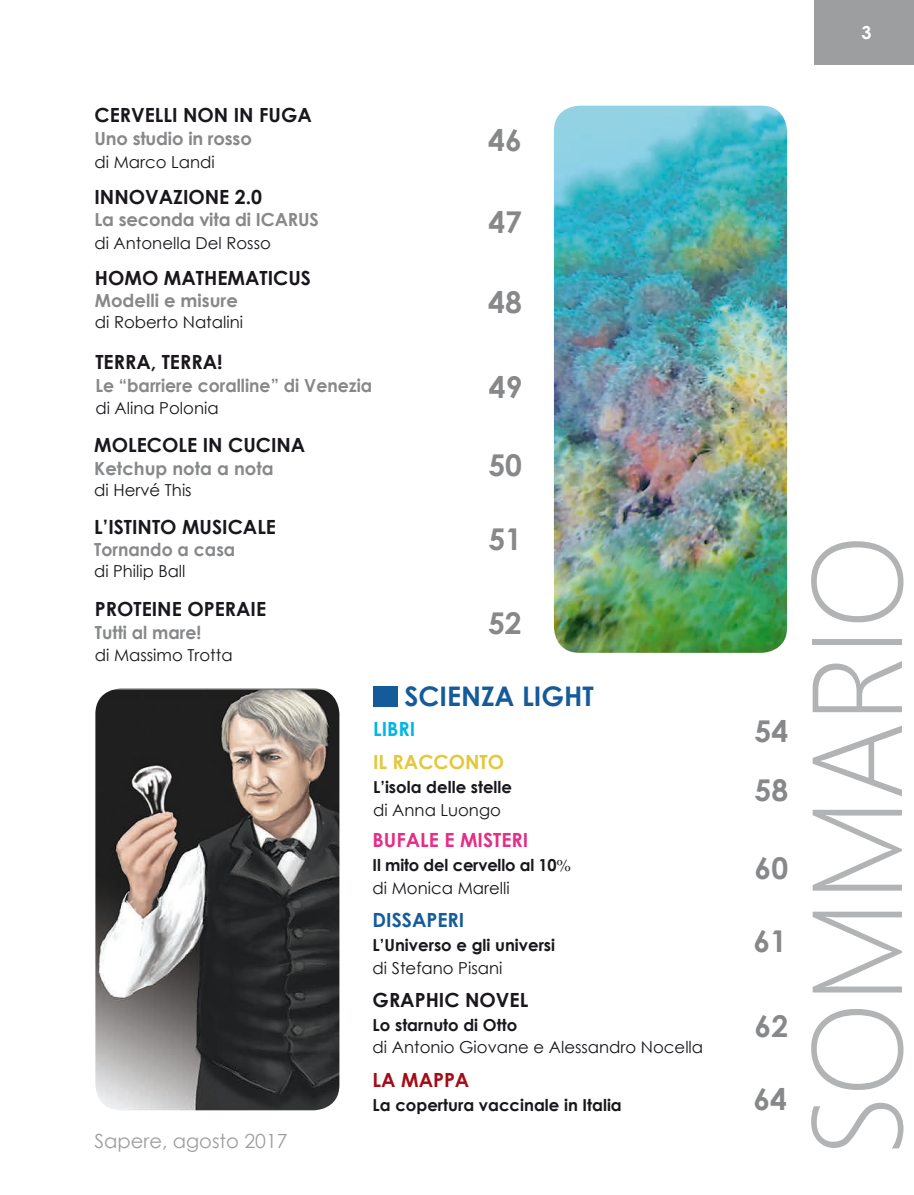
<style>
.page{position:relative;width:914px;height:1195px;background:#fff}
.page>*{position:absolute;margin:0;border:0;box-sizing:border-box;transform-origin:0 0}
.t1{font:300 127.5px "Segoe UI";letter-spacing:-.01em;color:#b1b3b4}
.t2{font:700 30px/59.6px "Century Gothic";color:#87888a}
.t3{font:700 27px "Century Gothic";color:#165b99}
.t4{font:700 19.5px "Century Gothic";color:#1a171c}
.t5{font:19.5px "Century Gothic";color:#9d9ea0}
.t6{font:700 19.5px "Century Gothic";color:#e52e87}
.t7{font:700 19.5px "Century Gothic";color:#e4c73a}
.t8{font:700 19.5px "Century Gothic";color:#165b99}
.t9{font:700 19.5px "Century Gothic";color:#a60b16}
.t10{font:700 19.5px "Century Gothic";color:#00b6e8}
.t11{font:700 18px "Century Gothic";color:#87888a}
.t12{font:700 18px "Century Gothic";color:#87888a;scale:.96 1}
.t13{font:700 18px "Century Gothic";color:#fff}
.t14{font:16.5px "Century Gothic";color:#1a171c}
.t15{font:700 16.5px/22.5px "Century Gothic";color:#1a171c}
.s1{font-family:"Optima LT Std";font-weight:400}
.s2{font-weight:400}
</style>
<div class="page">
<div style="left:814px;top:0;width:100px;height:65px;background:#9d9ea0"></div>
<img style="left:554px;top:106px;width:233px;height:546px">
<img style="left:95px;top:688px;width:244px;height:422px">
<div style="left:373px;top:686px;width:25px;height:20px;background:#165b99"></div>
<p class="t13" style="left:861px;top:19px;width:12px">3</p>
<p class="t4" style="left:94px;top:101px;width:219px">CERVELLI NON IN FUGA</p>
<p class="t11" style="left:94px;top:125px;width:159px">Uno studio in rosso</p>
<p class="t14" style="left:94px;top:150px;width:122px">di Marco Landi</p>
<p class="t4" style="left:94px;top:182px;width:169px">INNOVAZION E 2.0</p>
<p class="t11" style="left:94px;top:206px;width:214px">La seconda vita di ICARUS</p>
<p class="t14" style="left:94px;top:231px;width:178px">di Antonella Del Rosso</p>
<p class="t4" style="left:95px;top:263px;width:192px">H OMO MATH EMATICUS</p>
<p class="t11" style="left:95px;top:287px;width:144px">Modelli e misure</p>
<p class="t14" style="left:95px;top:310px;width:150px">di Roberto Natalini</p>
<p class="t4" style="left:95px;top:347px;width:129px">TERRA, TERRA!</p>
<p class="t12" style="left:95px;top:371px;width:290px">Le “barriere coralline” di Venezia</p>
<p class="t14" style="left:95px;top:397px;width:125px">di Alina Polonia</p>
<p class="t4" style="left:94px;top:430px;width:149px">MOLECOLE IN CUC</p>
<p class="t4" style="left:271px;top:430px;width:36px">INA</p>
<p class="t11" style="left:94px;top:454px;width:181px">Ketchup nota a nota</p>
<p class="t14" style="left:94px;top:478px;width:99px">di Hervé This</p>
<p class="t4" style="left:94px;top:511px;width:102px">L’ISTINTO MUS</p>
<p class="t4" style="left:222px;top:511px;width:55px">ICALE</p>
<p class="t12" style="left:94px;top:536px;width:148px">Tornando a casa</p>
<p class="t14" style="left:94px;top:559px;width:93px">di Philip Ball</p>
<p class="t4" style="left:95px;top:594px;width:173px">PROTEIN E OPERAIE</p>
<p class="t12" style="left:95px;top:618px;width:112px">Tutti al mare!</p>
<p class="t14" style="left:95px;top:643px;width:139px">di Massimo Trotta</p>
<h2 class="t2" style="left:488px;top:109px;width:35px">46</h2>
<h2 class="t2" style="left:488px;top:191px;width:35px">47</h2>
<h2 class="t2" style="left:488px;top:271px;width:35px">48</h2>
<h2 class="t2" style="left:489px;top:355px;width:35px">49</h2>
<h2 class="t2" style="left:488px;top:434px;width:35px">50</h2>
<h2 class="t2" style="left:488px;top:508px;width:35px">51</h2>
<h2 class="t2" style="left:488px;top:592px;width:35px">52</h2>
<h3 class="t3" style="left:404px;top:675px;width:191px">SCIENZA LIGHT</h3>
<p class="t5" style="left:94px;top:1126px;width:195px">Sapere, agosto 2017</p>
<h2 class="t2" style="left:754px;top:699px;width:35px">54<br>58</h2>
<p class="t10" style="left:373px;top:714px;width:44px">LIBRI</p>
<p class="t7" style="left:373px;top:747px;width:133px">IL RACCONTO</p>
<p class="t15" style="left:373px;top:775px;width:140px">L’isola delle stelle</p>
<p class="t14" style="left:373px;top:798px;width:129px">di Anna Luongo</p>
<p class="t6" style="left:372px;top:825px;width:157px">BU FALE E MISTERI</p>
<p class="t15" style="left:372px;top:853px;width:200px">Il mito del cervello al 10<span class="s1">% </span><span class="s2">di Monica Marelli</span></p>
<p class="t8" style="left:372px;top:905px;width:93px">DISSAPERI</p>
<p class="t15" style="left:372px;top:933px;width:184px">L’Universo e gli universi</p>
<p class="t14" style="left:372px;top:956px;width:131px">di Stefano Pisani</p>
<p class="t4" style="left:372px;top:984px;width:157px">GRAPHIC NOVEL</p>
<p class="t15" style="left:372px;top:1012px;width:146px">Lo starnuto di Otto</p>
<p class="t14" style="left:372px;top:1035px;width:332px">di Antonio Giovane e Alessandro Nocella</p>
<p class="t9" style="left:372px;top:1065px;width:98px">LA MAPPA</p>
<p class="t15" style="left:372px;top:1093px;width:251px">La copertura vaccinale in Italia</p>
<h2 class="t2" style="left:753px;top:1067px;width:35px">64</h2>
<h2 class="t2" style="left:754px;top:837px;width:35px">60</h2>
<h2 class="t2" style="left:753px;top:909px;width:35px">61</h2>
<h2 class="t2" style="left:754px;top:994px;width:35px">62</h2>
<h1 class="t1" style="left:754px;top:1156px;width:623px;rotate:-90deg">SOMMARIO</h1>
</div>
